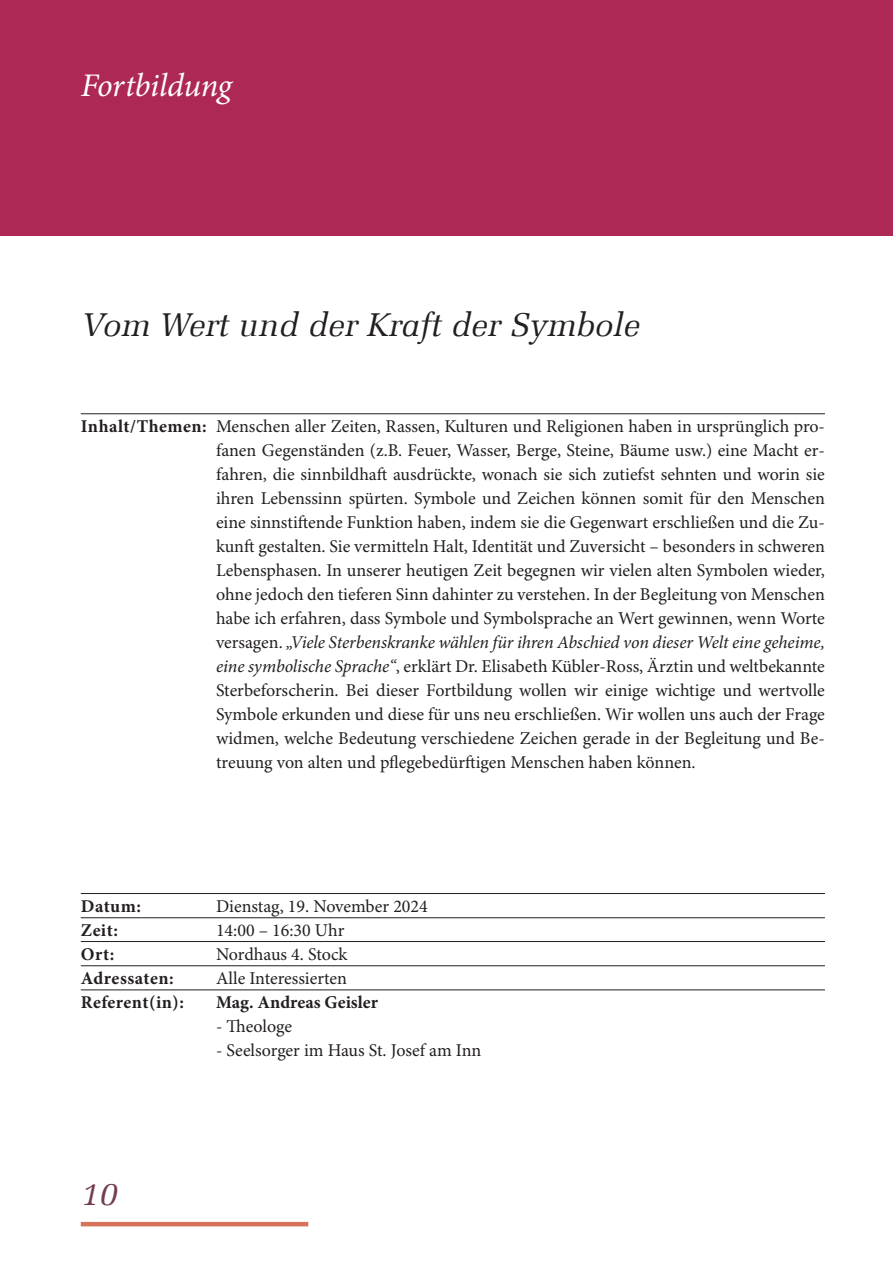
<style>
.page{position:relative;width:893px;height:1263px;background:#fff}
.page>*{position:absolute;margin:0;border:0;box-sizing:border-box;transform-origin:0 0}
.t1{font:italic 33px "Melior LT";color:#231f20}
.t2{font:italic 33px "Minion Pro";letter-spacing:-.01em;color:#fff}
.t3{font:italic 33px "Melior LT";color:#743d4b}
.t4{font:18px/24px "Minion Pro";color:#231f20;text-align:justify}
.t5{font:700 18px/24px "Minion Pro";letter-spacing:.025em;color:#231f20}
.t6{font:700 18px "Minion Pro";color:#231f20}
.s1{font-style:italic}
</style>
<div class="page">
<div style="left:0;top:0;width:893px;height:236px;background:#ae2856"></div>
<hr style="left:81px;top:1222px;width:227px;height:4px;background:#d7735b">
<hr style="left:81px;top:413px;width:744px;height:1px;background:#231f20">
<hr style="left:81px;top:893px;width:744px;height:1px;background:#231f20">
<hr style="left:81px;top:941px;width:744px;height:1px;background:#231f20">
<hr style="left:81px;top:917px;width:744px;height:1px;background:#231f20">
<hr style="left:81px;top:965px;width:744px;height:1px;background:#231f20">
<hr style="left:81px;top:989px;width:744px;height:1px;background:#231f20">
<h1 class="t2" style="left:81px;top:72px;width:152px">Fortbildung</h1>
<h1 class="t1" style="left:81px;top:311px;width:560px">Vom Wert und der Kraft der Symbole</h1>
<p class="t5" style="left:81px;top:416px;width:128px">Inhalt/Themen:</p>
<p class="t4" style="left:216px;top:416px;width:610px">Menschen aller Zeiten, Rassen, Kulturen und Religionen haben in ursprünglich pro&shy;fanen Gegenständen (z.B. Feuer, Wasser, Berge, Steine, Bäume usw.) eine Macht er&shy;fahren, die sinnbildhaft ausdrückte, wonach sie sich zutiefst sehnten und worin sie ihren Lebenssinn spürten. Symbole und Zeichen können somit für den Menschen eine sinnstiftende Funktion haben, indem sie die Gegenwart erschließen und die Zu&shy;kunft gestalten. Sie vermitteln Halt, Identität und Zuversicht – besonders in schweren Lebensphasen. In unserer heutigen Zeit begegnen wir vielen alten Symbolen wieder, ohne jedoch den tieferen Sinn dahinter zu verstehen. In der Begleitung von Menschen habe ich erfahren, dass Symbole und Symbolsprache an Wert gewinnen, wenn Worte versagen. <span class="s1">„Viele Sterbenskranke wählen für ihren Abschied von dieser Welt eine geheime, eine symbolische Sprache“</span>, erklärt Dr. Elisabeth Kübler-Ross, Ärztin und weltbekannte Sterbeforscherin. Bei dieser Fortbildung wollen wir einige wichtige und wertvolle Symbole erkunden und diese für uns neu erschließen. Wir wollen uns auch der Frage widmen, welche Bedeutung verschiedene Zeichen gerade in der Begleitung und Be&shy;treuung von alten und pflegebedürftigen Menschen haben können.</p>
<p class="t5" style="left:81px;top:896px;width:62px">Datum:</p>
<p class="t5" style="left:81px;top:944px;width:35px">Ort:</p>
<p class="t5" style="left:81px;top:920px;width:39px">Zeit:</p>
<p class="t5" style="left:81px;top:968px;width:105px">Adressaten:<br>Referent(in):</p>
<p class="t4" style="left:216px;top:896px;width:213px;text-align:left">Dienstag, 19. November 2024<br>14:00 – 16:30 Uhr<br>Nordhaus 4. Stock<br>Alle Interessierten</p>
<p class="t6" style="left:216px;top:995px;width:163px">Mag. Andreas Geisler</p>
<p class="t4" style="left:216px;top:1016px;width:78px">- Theologe</p>
<p class="t4" style="left:216px;top:1040px;width:267px">- Seelsorger im Haus St. Josef am Inn</p>
<h1 class="t3" style="left:81px;top:1180px;width:38px">10</h1>
</div>
